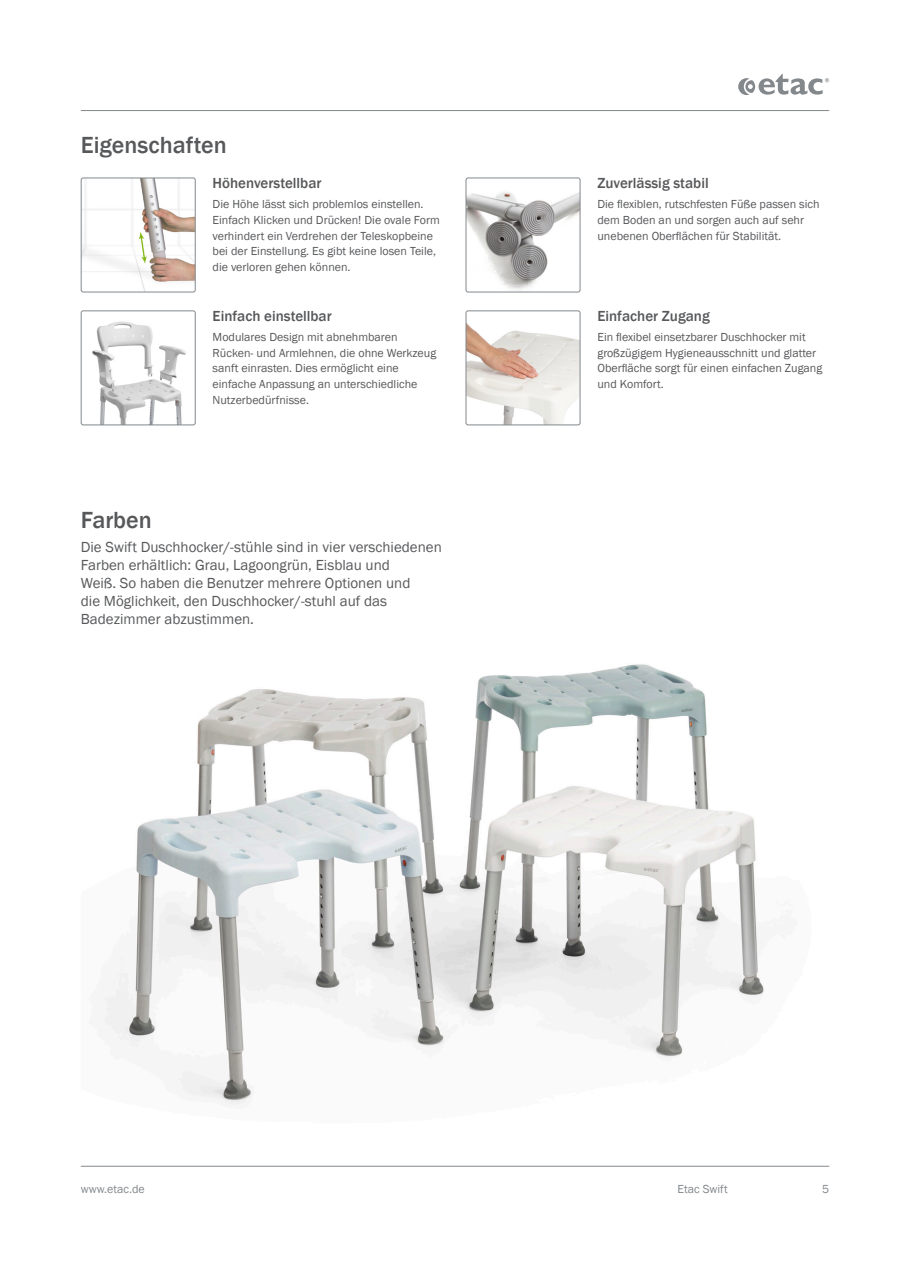
<style>
.page{position:relative;width:910px;height:1280px;background:#fff}
.page>*{position:absolute;margin:0;border:0;box-sizing:border-box;transform-origin:0 0}
.t1{font:500 24px "Franklin Gothic";color:#57585a}
.t2{font:15px/18px "Franklin Gothic";color:#57585a}
.t3{font:500 15px "Franklin Gothic";color:#57585a}
.t4{font:12px/15.8px "Franklin Gothic";color:#57585a}
.t5{font:12px "Franklin Gothic";color:#83888c}
</style>
<div class="page">
<hr style="left:81px;top:110px;width:748px;height:1px;background:#83888c">
<hr style="left:81px;top:1166px;width:748px;height:1px;background:#83888c">
<svg style="left:738px;top:74px;width:91px;height:21px"></svg>
<img style="left:103px;top:664px;width:661px;height:441px">
<img style="left:81px;top:178px;width:113px;height:114px">
<div style="left:81px;top:178px;width:115px;height:114px;border:1px solid #83888c;border-radius:2px"></div>
<img style="left:81px;top:321px;width:105px;height:104px">
<div style="left:81px;top:310px;width:115px;height:115px;border:1px solid #83888c;border-radius:2px"></div>
<img style="left:466px;top:178px;width:114px;height:114px">
<div style="left:466px;top:178px;width:114px;height:114px;border:1px solid #83888c;border-radius:2px"></div>
<img style="left:466px;top:324px;width:114px;height:101px">
<div style="left:466px;top:310px;width:114px;height:115px;border:1px solid #83888c;border-radius:2px"></div>
<h1 class="t1" style="left:81px;top:130px;width:147px">Eigenschaften</h1>
<p class="t3" style="left:213px;top:174px;width:110px">Höhenverstellbar</p>
<p class="t4" style="left:213px;top:196px;width:229px">Die Höhe lässt sich problemlos einstellen.<br>Einfach Klicken und Drücken! Die ovale Form verhindert ein Verdrehen der Teleskopbeine bei der Einstellung. Es gibt keine losen Teile, die verloren gehen können.</p>
<p class="t3" style="left:213px;top:307px;width:121px">Einfach einstellbar</p>
<p class="t4" style="left:213px;top:329px;width:225px">Modulares Design mit abnehmbaren Rücken- und Armlehnen, die ohne Werkzeug sanft einrasten. Dies ermöglicht eine einfache Anpassung an unterschiedliche Nutzerbedürfnisse.</p>
<h1 class="t1" style="left:81px;top:505px;width:72px">Farben</h1>
<p class="t2" style="left:81px;top:539px;width:362px">Die Swift Duschhocker/-stühle sind in vier verschiedenen Farben erhältlich: Grau, Lagoongrün, Eisblau und<br>Weiß. So haben die Benutzer mehrere Optionen und<br>die Möglichkeit, den Duschhocker/-stuhl auf das Badezimmer abzustimmen.</p>
<p class="t3" style="left:597px;top:174px;width:113px">Zuverlässig stabil</p>
<p class="t4" style="left:597px;top:196px;width:224px">Die flexiblen, rutschfesten Füße passen sich dem Boden an und sorgen auch auf sehr unebenen Oberflächen für Stabilität.</p>
<p class="t3" style="left:597px;top:307px;width:114px">Einfacher Zugang</p>
<p class="t4" style="left:597px;top:329px;width:226px">Ein flexibel einsetzbarer Duschhocker mit großzügigem Hygieneausschnitt und glatter Oberfläche sorgt für einen einfachen Zugang und Komfort.</p>
<p class="t5" style="left:81px;top:1181px;width:66px">www.etac.de</p>
<p class="t5" style="left:678px;top:1181px;width:52px">Etac Swift</p>
<p class="t5" style="left:822px;top:1181px;width:9px">5</p>
</div>
